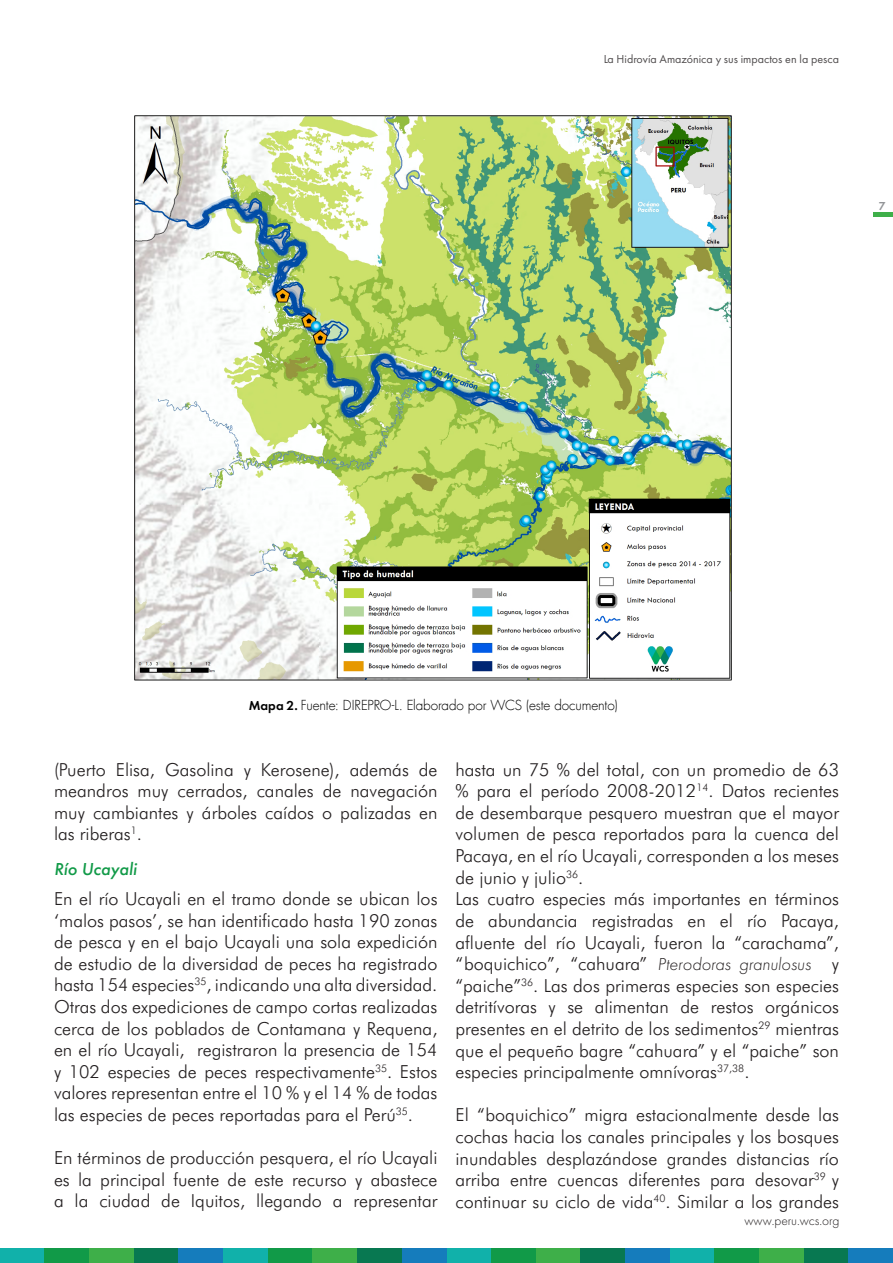
<style>
.page{position:relative;width:893px;height:1263px;background:#fff}
.page>*{position:absolute;margin:0;border:0;box-sizing:border-box;transform-origin:0 0}
.t1{font:300 18px/21.6px "Futura BT";color:#231f20;text-align:justify}
.t2{font:italic 500 18px "Futura PT";color:#119a48}
.TABLA{font:300 13.5px "Futura LT";letter-spacing:-.005em;color:#000}
.t3{font:300 13.5px "Futura New";color:#231f20}
.t4{font:12px "Futura New";color:#231f20}
.t5{font:12px "Futura New Demi";color:#939598}
.s1{font-family:"Futura PT";font-weight:600}
.s2{font-family:"Futura PT";font-style:italic}
</style>
<div class="page">
<div style="left:0;top:1248px;width:45px;height:15px;background:#11b1aa"></div>
<div style="left:446px;top:1248px;width:45px;height:15px;background:#11b1aa"></div>
<div style="left:223px;top:1248px;width:45px;height:15px;background:#11b1aa"></div>
<div style="left:670px;top:1248px;width:44px;height:15px;background:#11b1aa"></div>
<div style="left:45px;top:1248px;width:44px;height:15px;background:#119a48"></div>
<div style="left:491px;top:1248px;width:45px;height:15px;background:#119a48"></div>
<div style="left:268px;top:1248px;width:45px;height:15px;background:#119a48"></div>
<div style="left:714px;top:1248px;width:45px;height:15px;background:#119a48"></div>
<div style="left:89px;top:1248px;width:45px;height:15px;background:#3eaf49"></div>
<div style="left:536px;top:1248px;width:44px;height:15px;background:#3eaf49"></div>
<div style="left:313px;top:1248px;width:44px;height:15px;background:#3eaf49"></div>
<div style="left:759px;top:1248px;width:45px;height:15px;background:#3eaf49"></div>
<div style="left:134px;top:1248px;width:45px;height:15px;background:#087851"></div>
<div style="left:580px;top:1248px;width:45px;height:15px;background:#087851"></div>
<div style="left:357px;top:1248px;width:45px;height:15px;background:#087851"></div>
<div style="left:804px;top:1248px;width:44px;height:15px;background:#087851"></div>
<div style="left:179px;top:1248px;width:44px;height:15px;background:#157cbc"></div>
<div style="left:625px;top:1248px;width:45px;height:15px;background:#157cbc"></div>
<div style="left:402px;top:1248px;width:44px;height:15px;background:#157cbc"></div>
<div style="left:848px;top:1248px;width:45px;height:15px;background:#157cbc"></div>
<hr style="left:873px;top:212px;width:20px;height:4px;background:#3eaf49">
<img style="left:134px;top:115px;width:598px;height:566px">
<p class="t4" style="left:603px;top:52px;width:237px">La Hidrovía Amazónica y sus impactos en la pesca</p>
<p class="t5" style="left:879px;top:198px;width:8px">7</p>
<p class="TABLA" style="left:249px;top:697px;width:370px"><span class="s1">Mapa 2.</span> Fuente: DIREPRO-L. Elaborado por WCS (este documento)</p>
<p class="t1" style="left:54px;top:758px;width:385px">(Puerto Elisa, Gasolina y Kerosene), además de meandros muy cerrados, canales de navegación muy cambiantes y árboles caídos o palizadas en las riberas<sup>1</sup>.</p>
<p class="t2" style="left:54px;top:858px;width:84px">Río Ucayali</p>
<p class="t1" style="left:54px;top:887px;width:385px">En el río Ucayali en el tramo donde se ubican los ‘malos pasos’, se han identificado hasta 190 zonas de pesca y en el bajo Ucayali una sola expedición de estudio de la diversidad de peces ha registrado hasta 154 especies<sup>35</sup>, indicando una alta diversidad.<br>Otras dos expediciones de campo cortas realizadas cerca de los poblados de Contamana y Requena, en el río Ucayali, registraron la presencia de 154 y 102 especies de peces respectivamente<sup>35</sup>. Estos valores representan entre el 10 % y el 14 % de todas las especies de peces reportadas para el Perú<sup>35</sup>.</p>
<p class="t1" style="left:54px;top:1147px;width:385px">En términos de producción pesquera, el río Ucayali es la principal fuente de este recurso y abastece a la ciudad de Iquitos, llegando a representar</p>
<p class="t1" style="left:455px;top:758px;width:385px">hasta un 75 % del total, con un promedio de 63 % para el período 2008-2012<sup>14</sup>. Datos recientes de desembarque pesquero muestran que el mayor volumen de pesca reportados para la cuenca del Pacaya, en el río Ucayali, corresponden a los meses de junio y julio<sup>36</sup>.</p>
<p class="t1" style="left:455px;top:888px;width:385px">Las cuatro especies más importantes en términos de abundancia registradas en el río Pacaya, afluente del río Ucayali, fueron la “carachama”, “boquichico”, “cahuara” <span class="s2">Pterodoras granulosus</span> y “paiche”<sup>36</sup>. Las dos primeras especies son especies detritívoras y se alimentan de restos orgánicos presentes en el detrito de los sedimentos<sup>29</sup> mientras que el pequeño bagre “cahuara” y el “paiche” son especies principalmente omnívoras<sup>37,38</sup>.</p>
<p class="t1" style="left:455px;top:1104px;width:385px">El “boquichico” migra estacionalmente desde las cochas hacia los canales principales y los bosques inundables desplazándose grandes distancias río arriba entre cuencas diferentes para desovar<sup>39</sup> y continuar su ciclo de vida<sup>40</sup>. Similar a los grandes</p>
<p class="t3" style="left:744px;top:1213px;width:97px">www.peru.wcs.org</p>
</div>
